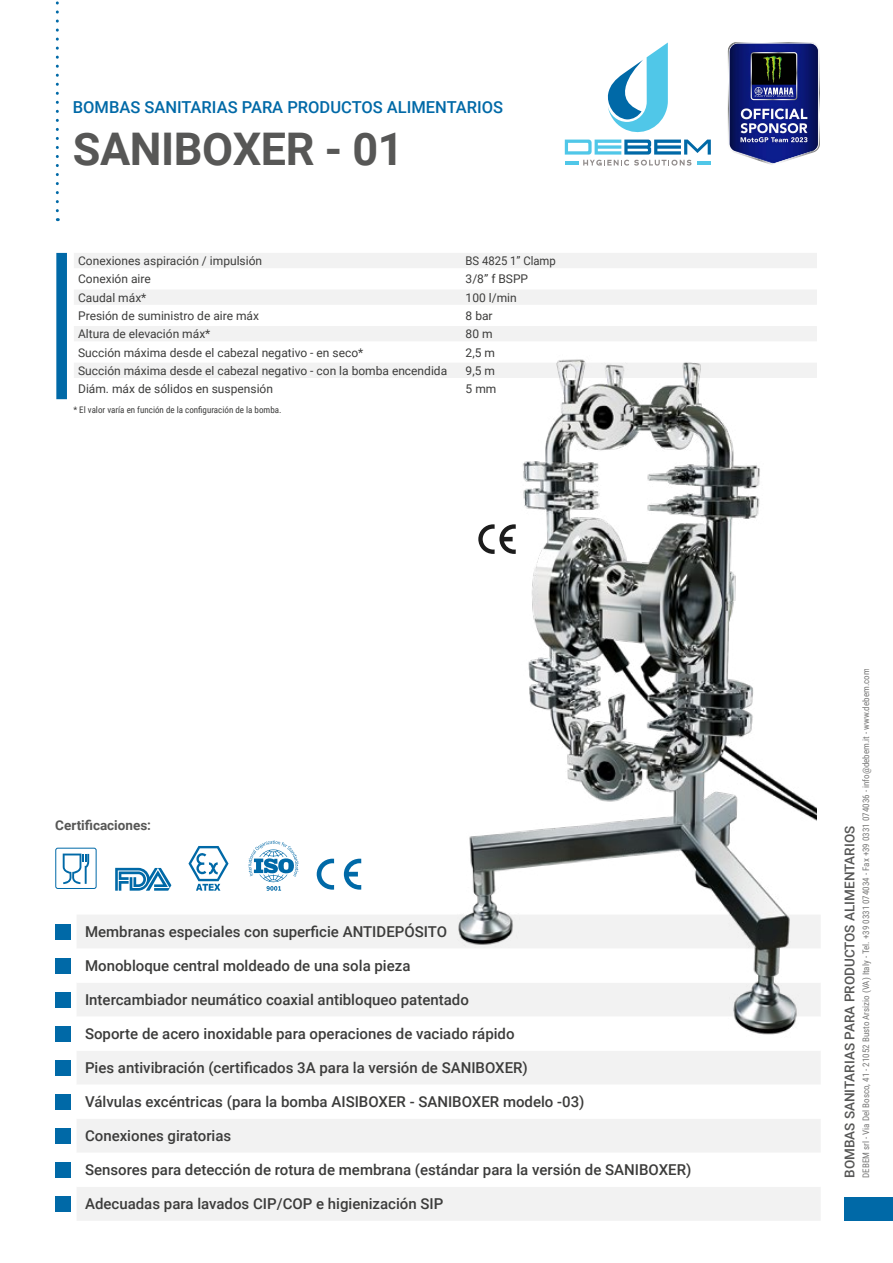
<style>
.page{position:relative;width:893px;height:1263px;background:#fff}
.page>*{position:absolute;margin:0;border:0;box-sizing:border-box;transform-origin:0 0}
.t1{font:700 45px "Roboto";letter-spacing:-.01em;color:#575756}
.t2{font:500 16.5px "Roboto";color:#0069a7}
.t3{font:500 15px "Roboto";color:#3c3c3b}
.t4{font:500 13.5px "Roboto";color:#575756}
.t5{font:700 13.5px "Roboto";color:#575756}
.t6{font:12px "Roboto";color:#3c3c3b}
.t7{font:12px "Roboto";color:#3c3c3b;scale:.94 1}
.t8{font:9px "Roboto Condensed";color:#3c3c3b}
</style>
<div class="page">
<div style="left:844px;top:1197px;width:49px;height:23px;background:#0069a7"></div>
<div style="left:77px;top:915px;width:743px;height:306px;background:#f2f2f2"></div>
<svg style="left:77px;top:948px;width:743px;height:239px"></svg>
<div style="left:55px;top:924px;width:16px;height:15px;background:#0069a7"></div>
<div style="left:55px;top:958px;width:16px;height:15px;background:#0069a7"></div>
<div style="left:55px;top:992px;width:16px;height:15px;background:#0069a7"></div>
<div style="left:55px;top:1026px;width:16px;height:15px;background:#0069a7"></div>
<div style="left:55px;top:1060px;width:16px;height:15px;background:#0069a7"></div>
<div style="left:55px;top:1094px;width:16px;height:15px;background:#0069a7"></div>
<div style="left:55px;top:1128px;width:16px;height:15px;background:#0069a7"></div>
<div style="left:55px;top:1162px;width:16px;height:15px;background:#0069a7"></div>
<div style="left:55px;top:1196px;width:16px;height:15px;background:#0069a7"></div>
<svg style="left:115px;top:868px;width:56px;height:23px"></svg>
<svg style="left:317px;top:859px;width:17px;height:31px"></svg>
<svg style="left:344px;top:859px;width:17px;height:31px"></svg>
<svg style="left:249px;top:840px;width:50px;height:51px"></svg>
<div style="left:55px;top:848px;width:42px;height:41px;border:1px solid #0069a7;border-radius:2px"></div>
<svg style="left:63px;top:853px;width:26px;height:31px"></svg>
<svg style="left:188px;top:846px;width:41px;height:45px"></svg>
<svg style="left:565px;top:43px;width:146px;height:123px"></svg>
<hr style="left:565px;top:161px;width:14px;height:3px;background:#50c7e8">
<hr style="left:697px;top:161px;width:14px;height:3px;background:#50c7e8">
<svg style="left:56px;top:1px;width:3px;height:210px"></svg>
<svg style="left:56px;top:253px;width:11px;height:146px;background:#086da9"></svg>
<svg style="left:74px;top:253px;width:743px;height:125px"></svg>
<img style="left:395px;top:354px;width:422px;height:683px">
<img style="left:728px;top:43px;width:91px;height:122px">
<p class="t2" style="left:73px;top:95px;width:432px">BOMBAS SANITARIAS PARA PRODUCTOS ALIMENTARIOS</p>
<h1 class="t1" style="left:73px;top:118px;width:332px">SANIBOXER - 01</h1>
<p class="t6" style="left:78px;top:252px;width:185px">Conexiones aspiración / impulsión</p>
<p class="t7" style="left:466px;top:252px;width:97px">BS 4825 1” Clamp</p>
<p class="t6" style="left:78px;top:271px;width:74px">Conexión aire</p>
<p class="t6" style="left:466px;top:271px;width:64px">3/8” f BSPP</p>
<p class="t6" style="left:78px;top:289px;width:70px">Caudal máx*</p>
<p class="t6" style="left:466px;top:289px;width:53px">100 l/min</p>
<p class="t6" style="left:78px;top:307px;width:182px">Presión de suministro de aire máx</p>
<p class="t6" style="left:466px;top:307px;width:29px">8 bar</p>
<p class="t6" style="left:78px;top:326px;width:134px">Altura de elevación máx*</p>
<p class="t6" style="left:466px;top:326px;width:28px">80 m</p>
<p class="t6" style="left:78px;top:344px;width:287px">Succión máxima desde el cabezal negativo - en seco*</p>
<p class="t6" style="left:466px;top:344px;width:31px">2,5 m</p>
<p class="t6" style="left:78px;top:362px;width:371px">Succión máxima desde el cabezal negativo - con la bomba encendida</p>
<p class="t6" style="left:466px;top:362px;width:31px">9,5 m</p>
<p class="t6" style="left:78px;top:380px;width:196px">Diám. máx de sólidos en suspensión</p>
<p class="t6" style="left:466px;top:380px;width:32px">5 mm</p>
<p class="t8" style="left:73px;top:404px;width:210px">* El valor varía en función de la configuración de la bomba.</p>
<p class="t5" style="left:55px;top:816px;width:97px">Certificaciones:</p>
<p class="t3" style="left:85px;top:921px;width:364px">Membranas especiales con superficie ANTIDEPÓSITO</p>
<p class="t3" style="left:85px;top:955px;width:327px">Monobloque central moldeado de una sola pieza</p>
<p class="t3" style="left:85px;top:989px;width:385px">Intercambiador neumático coaxial antibloqueo patentado</p>
<p class="t3" style="left:85px;top:1023px;width:431px">Soporte de acero inoxidable para operaciones de vaciado rápido</p>
<p class="t3" style="left:85px;top:1057px;width:444px">Pies antivibración (certificados 3A para la versión de SANIBOXER)</p>
<p class="t3" style="left:85px;top:1091px;width:501px">Válvulas excéntricas (para la bomba AISIBOXER - SANIBOXER modelo -03)</p>
<p class="t3" style="left:85px;top:1125px;width:148px">Conexiones giratorias</p>
<p class="t3" style="left:85px;top:1159px;width:608px">Sensores para detección de rotura de membrana (estándar para la versión de SANIBOXER)</p>
<p class="t3" style="left:85px;top:1193px;width:360px">Adecuadas para lavados CIP/COP e higienización SIP</p>
<p class="t8" style="left:860px;top:1178px;width:511px;rotate:-90deg">DEBEM srl - Via Del Bosco, 41 - 21052 Busto Arsizio (VA) Italy - Tel. +39 0331 074034 - Fax +39 0331 074036 - info@debem.it - www.debem.com</p>
<p class="t4" style="left:840px;top:1178px;width:353px;rotate:-90deg">BOMBAS SANITARIAS PARA PRODUCTOS ALIMENTARIOS</p>
</div>
